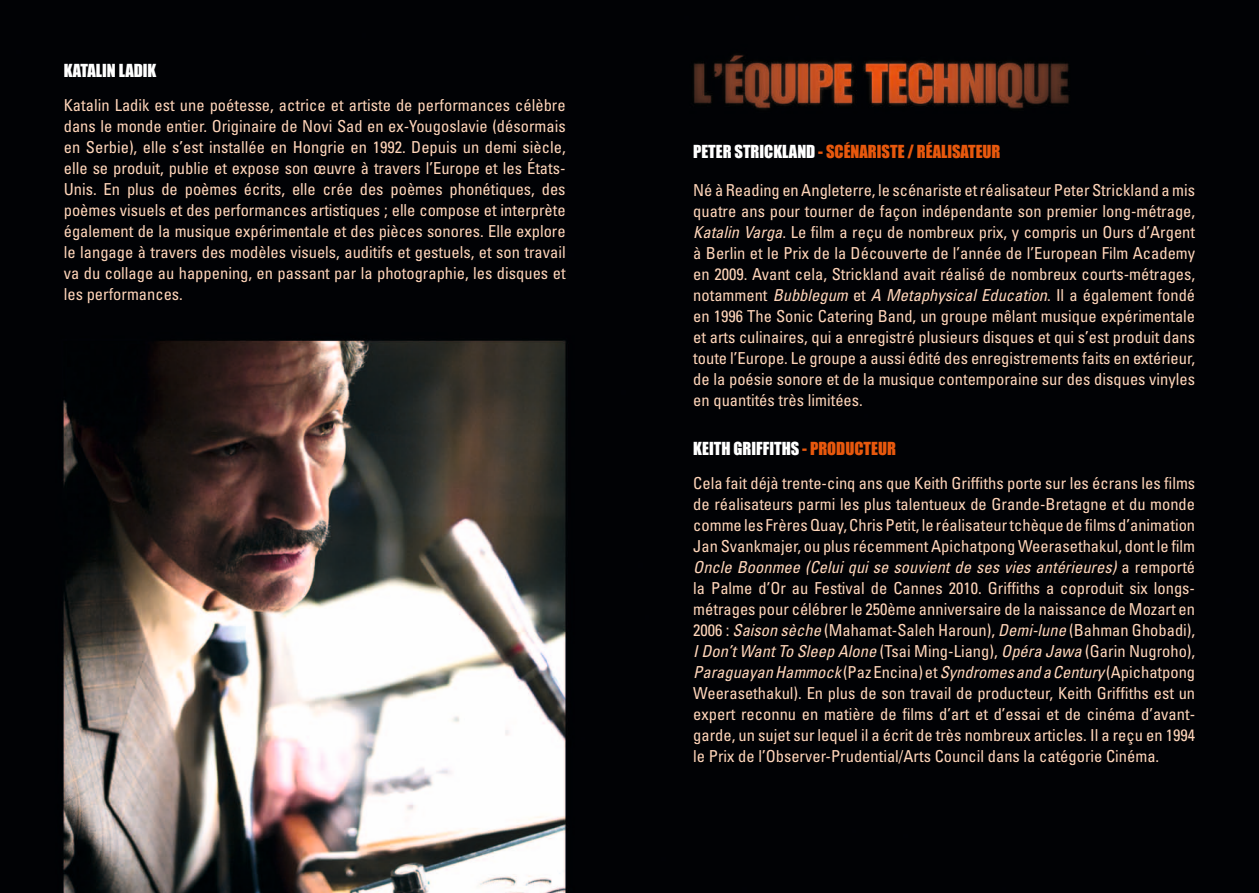
<style>
.page{position:relative;width:1259px;height:893px;background:#fff}
.page>*{position:absolute;margin:0;border:0;box-sizing:border-box;transform-origin:0 0}
.Style_de_paragraphe{font:condensed 16.5px/21px "Univers";color:#ffd5b9;text-align:justify}
.Style_de_paragraphe-2{font:16.5px "Impact";color:#e7580d}
.Style_de_paragraphe-3{font:16.5px "Impact";color:#fff}
.s1{color:#fff}
.s2{font-style:italic}
.s3{color:#e7580d}
</style>
<div class="page">
<img style="left:0;top:0;width:1259px;height:893px">
<p class="Style_de_paragraphe-3" style="left:64px;top:58px;width:94px">KATALIN LADIK</p>
<p class="Style_de_paragraphe" style="left:64px;top:94px;width:503px">Katalin Ladik est une poétesse, actrice et artiste de performances célèbre dans le monde entier. Originaire de Novi Sad en ex-Yougoslavie (désormais en Serbie), elle s’est installée en Hongrie en 1992. Depuis un demi siècle, elle se produit, publie et expose son œuvre à travers l’Europe et les États-Unis. En plus de poèmes écrits, elle crée des poèmes phonétiques, des poèmes visuels et des performances artistiques ; elle compose et interprète également de la musique expérimentale et des pièces sonores. Elle explore le langage à travers des modèles visuels, auditifs et gestuels, et son travail va du collage au happening, en passant par la photographie, les disques et les performances.</p>
<p class="Style_de_paragraphe-2" style="left:693px;top:138px;width:309px"><span class="s1">PETER STRICKLAND</span> - SCÉNARISTE / RÉALISATEUR</p>
<p class="Style_de_paragraphe" style="left:693px;top:179px;width:503px">Né à Reading en Angleterre, le scénariste et réalisateur Peter Strickland a mis quatre ans pour tourner de façon indépendante son premier long-métrage, <span class="s2">Katalin Varga</span>. Le film a reçu de nombreux prix, y compris un Ours d’Argent à Berlin et le Prix de la Découverte de l’année de l’European Film Academy en 2009. Avant cela, Strickland avait réalisé de nombreux courts-métrages, notamment <span class="s2">Bubblegum</span> et <span class="s2">A Metaphysical Education</span>. Il a également fondé en 1996 The Sonic Catering Band, un groupe mêlant musique expérimentale et arts culinaires, qui a enregistré plusieurs disques et qui s’est produit dans toute l’Europe. Le groupe a aussi édité des enregistrements faits en extérieur, de la poésie sonore et de la musique contemporaine sur des disques vinyles en quantités très limitées.</p>
<p class="Style_de_paragraphe-3" style="left:693px;top:436px;width:204px">KEITH GRIFFITHS <span class="s3">- PRODUCTEUR</span></p>
<p class="Style_de_paragraphe" style="left:693px;top:472px;width:503px">Cela fait déjà trente-cinq ans que Keith Griffiths porte sur les écrans les films de réalisateurs parmi les plus talentueux de Grande-Bretagne et du monde comme les Frères Quay, Chris Petit, le réalisateur tchèque de films d’animation Jan Svankmajer, ou plus récemment Apichatpong Weerasethakul, dont le film <span class="s2">Oncle Boonmee (Celui qui se souvient de ses vies antérieures)</span> a remporté la Palme d’Or au Festival de Cannes 2010. Griffiths a coproduit six longs&shy;métrages pour célébrer le 250ème anniversaire de la naissance de Mozart en 2006 : <span class="s2">Saison sèche</span> (Mahamat-Saleh Haroun), <span class="s2">Demi-lune</span> (Bahman Ghobadi), <span class="s2">I Don’t Want To Sleep Alone</span> (Tsai Ming-Liang), <span class="s2">Opéra Jawa</span> (Garin Nugroho), <span class="s2">Paraguayan Hammock</span> (Paz Encina) et <span class="s2">Syndromes and a Century</span> (Apichatpong Weerasethakul). En plus de son travail de producteur, Keith Griffiths est un expert reconnu en matière de films d’art et d’essai et de cinéma d’avant&shy;garde, un sujet sur lequel il a écrit de très nombreux articles. Il a reçu en 1994 le Prix de l’Observer-Prudential/Arts Council dans la catégorie Cinéma.</p>
</div>
